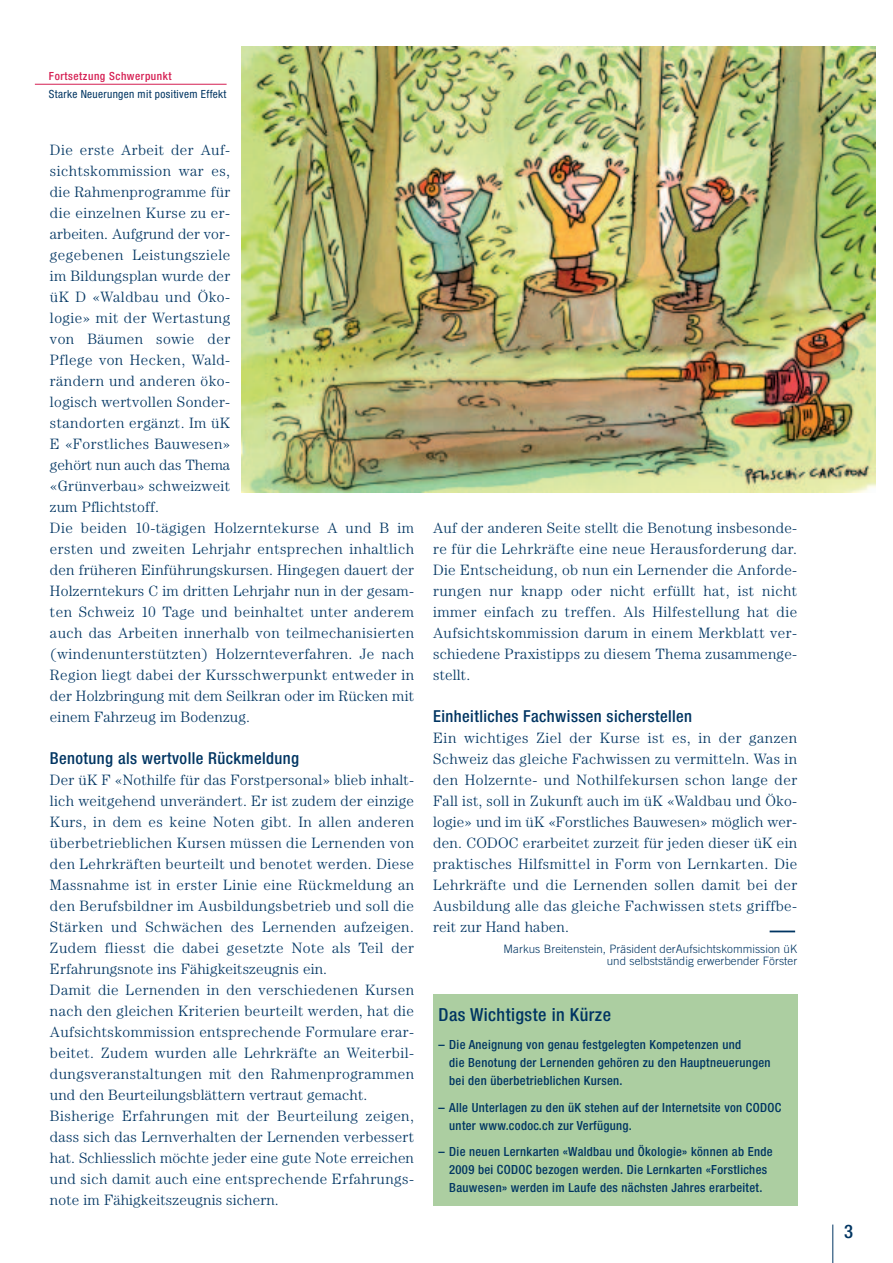
<style>
.page{position:relative;width:893px;height:1263px;background:#fff}
.page>*{position:absolute;margin:0;border:0;box-sizing:border-box;transform-origin:0 0}
.t1{font:500 condensed 18.75px "Helvetica Neue";color:#003562}
.t2{font:500 condensed 18px "Helvetica Neue";letter-spacing:.025em;color:#003562}
.t3{font:500 condensed 16.5px "Helvetica Neue";letter-spacing:.025em;color:#003562}
.t4{font:300 15px/21px "Century";letter-spacing:.03em;color:#003562;text-align:justify}
.t5{font:500 condensed 12.6px/18px "Helvetica Neue";letter-spacing:.025em;color:#003562}
.t6{font:300 11.55px/12px "Trade Gothic";letter-spacing:.005em;color:#003562;text-align:right}
.t7{font:condensed 11.25px "Helvetica Neue";letter-spacing:.03em;color:#003562}
.t8{font:500 condensed 11.25px "Helvetica Neue";letter-spacing:.05em;color:#d51e52}
</style>
<div class="page">
<svg style="left:769px;top:931px;width:26px;height:1px"></svg>
<hr style="left:832px;top:1225px;width:1px;height:38px;background:#003562">
<div style="left:433px;top:994px;width:364px;height:211px;background:#accea1"></div>
<img style="left:242px;top:46px;width:633px;height:446px">
<hr style="left:35px;top:84px;width:191px;height:1px;background:#d51e52">
<p class="t8" style="left:49px;top:72px;width:124px">Fortsetzung Schwerpunkt</p>
<p class="t7" style="left:49px;top:90px;width:179px">Starke Neuerungen mit positivem Effekt</p>
<p class="t4" style="left:50px;top:141px;width:365px;text-align:left">Die erste Arbeit der Auf-<br>sichtskommission war es,<br>die Rahmenprogramme für<br>die einzelnen Kurse zu er-<br>arbeiten. Aufgrund der vor-<br>gegebenen Leistungsziele<br>im Bildungsplan wurde der<br>üK D «Waldbau und Öko-<br>logie» mit der Wertastung<br>von Bäumen sowie der<br>Pflege von Hecken, Wald-<br>rändern und anderen öko-<br>logisch wertvollen Sonder-<br>standorten ergänzt. Im üK<br>E «Forstliches Bauwesen»<br>gehört nun auch das Thema<br>«Grünverbau» schweizweit<br>zum Pflichtstoff.<br>Die beiden 10-tägigen Holzerntekurse A und B im ersten und zweiten Lehrjahr entsprechen inhaltlich den früheren Einführungskursen. Hingegen dauert der Holzerntekurs C im dritten Lehrjahr nun in der gesam&shy;ten Schweiz 10 Tage und beinhaltet unter anderem auch das Arbeiten innerhalb von teilmechanisierten (windenunterstützten) Holzernteverfahren. Je nach Region liegt dabei der Kursschwerpunkt entweder in der Holzbringung mit dem Seilkran oder im Rücken mit einem Fahrzeug im Bodenzug.</p>
<p class="t3" style="left:50px;top:753px;width:250px">Benotung als wertvolle Rückmeldung</p>
<p class="t4" style="left:50px;top:771px;width:365px;text-align:left">Der üK F «Nothilfe für das Forstpersonal» blieb inhalt&shy;lich weitgehend unverändert. Er ist zudem der einzige Kurs, in dem es keine Noten gibt. In allen anderen überbetrieblichen Kursen müssen die Lernenden von den Lehrkräften beurteilt und benotet werden. Diese Massnahme ist in erster Linie eine Rückmeldung an den Berufsbildner im Ausbildungsbetrieb und soll die Stärken und Schwächen des Lernenden aufzeigen.<br>Zudem fliesst die dabei gesetzte Note als Teil der Erfahrungsnote ins Fähigkeitszeugnis ein.<br>Damit die Lernenden in den verschiedenen Kursen nach den gleichen Kriterien beurteilt werden, hat die Aufsichtskommission entsprechende Formulare erar&shy;beitet. Zudem wurden alle Lehrkräfte an Weiterbil&shy;dungsveranstaltungen mit den Rahmenprogrammen und den Beurteilungsblättern vertraut gemacht.<br>Bisherige Erfahrungen mit der Beurteilung zeigen, dass sich das Lernverhalten der Lernenden verbessert hat. Schliesslich möchte jeder eine gute Note erreichen und sich damit auch eine entsprechende Erfahrungs&shy;note im Fähigkeitszeugnis sichern.</p>
<p class="t4" style="left:433px;top:519px;width:365px">Auf der anderen Seite stellt die Benotung insbesonde&shy;re für die Lehrkräfte eine neue Herausforderung dar.<br>Die Entscheidung, ob nun ein Lernender die Anforde&shy;rungen nur knapp oder nicht erfüllt hat, ist nicht immer einfach zu treffen. Als Hilfestellung hat die Aufsichtskommission darum in einem Merkblatt ver&shy;schiedene Praxistipps zu diesem Thema zusammenge&shy;stellt.</p>
<p class="t3" style="left:433px;top:711px;width:260px">Einheitliches Fachwissen sicherstellen</p>
<p class="t4" style="left:433px;top:729px;width:365px">Ein wichtiges Ziel der Kurse ist es, in der ganzen Schweiz das gleiche Fachwissen zu vermitteln. Was in den Holzernte- und Nothilfekursen schon lange der Fall ist, soll in Zukunft auch im üK «Waldbau und Öko&shy;logie» und im üK «Forstliches Bauwesen» möglich wer&shy;den. CODOC erarbeitet zurzeit für jeden dieser üK ein praktisches Hilfsmittel in Form von Lernkarten. Die Lehrkräfte und die Lernenden sollen damit bei der Ausbildung alle das gleiche Fachwissen stets griffbe&shy;reit zur Hand haben.</p>
<p class="t6" style="left:503px;top:944px;width:295px">Markus Breitenstein, Präsident derAufsichtskommission üK und selbstständig erwerbender Förster</p>
<p class="t2" style="left:438px;top:1008px;width:174px">Das Wichtigste in Kürze</p>
<p class="t5" style="left:449px;top:1037px;width:323px;text-indent:-11px">– Die Aneignung von genau festgelegten Kompetenzen und<br>die Benotung der Lernenden gehören zu den Hauptneuerungen bei den überbetrieblichen Kursen.</p>
<p class="t5" style="left:449px;top:1099px;width:333px;text-indent:-11px">– Alle Unterlagen zu den üK stehen auf der Internetsite von CODOC unter www.codoc.ch zur Verfügung.</p>
<p class="t5" style="left:438px;top:1144px;width:335px;text-align:center">– Die neuen Lernkarten «Waldbau und Ökologie» können ab Ende<br>2009 bei CODOC bezogen werden. Die Lernkarten «Forstliches<br>Bauwesen» werden im Laufe des nächsten Jahres erarbeitet.</p>
<p class="t1" style="left:844px;top:1225px;width:10px">3</p>
</div>
